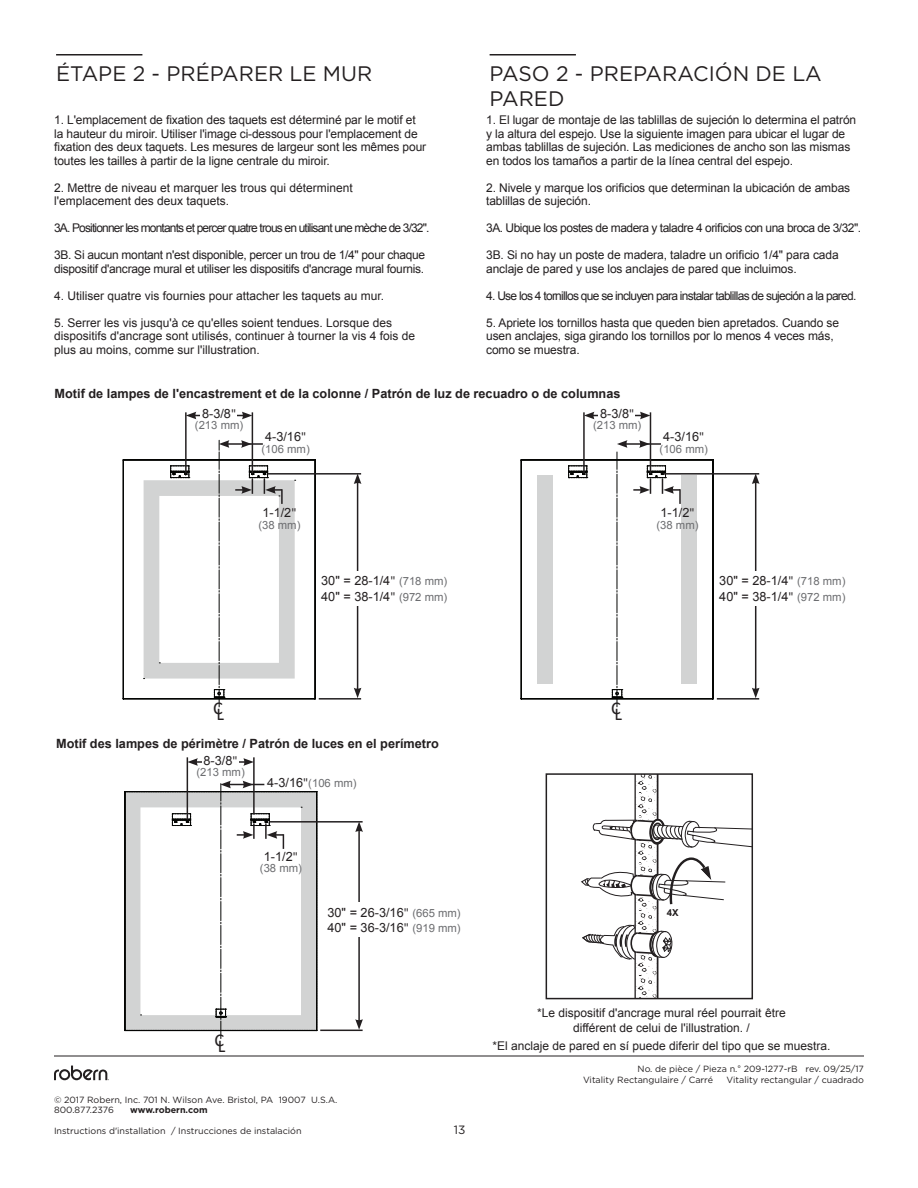
<style>
.page{position:relative;width:918px;height:1188px;background:#fff}
.page>*{position:absolute;margin:0;border:0;box-sizing:border-box;transform-origin:0 0}
.t1{font:21px/25.2px "Gotham";color:#231f20}
.t2{font:18px "Calibri";color:#231f20}
.t3{font:12.75px/15.3px "Arial";color:#231f20}
.t4{font:700 12.75px "Arial";color:#231f20}
.t5{font:12px/13.5px "Arial";letter-spacing:-.01em;color:#231f20}
.t6{font:12px "Arial";letter-spacing:-.07em;color:#231f20}
.t7{font:12px "Arial";letter-spacing:-.06em;color:#231f20}
.t8{font:12px "Arial";letter-spacing:-.04em;color:#231f20}
.t9{font:12px "Gotham";color:#231f20}
.t10{font:11.25px "Arial";color:#6c6d70}
.t11{font:700 9.6px "Arial";color:#231f20}
.t12{font:9px/10.5px "Gotham";color:#231f20}
.t13{font:700 9px "Gotham";color:#231f20}
.s1{font-family:"Calibri"}
.s2{font-size:11.25px;color:#6c6d70}
.s3{font-size:12.75px;color:#231f20}
.s4{font-family:"Calibri";font-size:12.75px;color:#231f20}
.s5{font-family:"Arial"}
</style>
<div class="page">
<svg style="left:54px;top:1066px;width:55px;height:15px"></svg>
<hr style="left:54px;top:1056px;width:810px;height:1px;background:#231f20">
<hr style="left:123px;top:699px;width:192px;height:1px;background:#040503">
<hr style="left:123px;top:460px;width:192px;height:1px;background:#040503">
<hr style="left:315px;top:460px;width:1px;height:239px;background:#040503">
<hr style="left:123px;top:698px;width:192px;height:1px;background:#040503">
<hr style="left:123px;top:460px;width:1px;height:239px;background:#040503">
<div style="left:537px;top:476px;width:16px;height:208px;background:#d2d3d3"></div>
<div style="left:682px;top:476px;width:15px;height:208px;background:#d2d3d3"></div>
<hr style="left:521px;top:699px;width:192px;height:1px;background:#040503">
<hr style="left:521px;top:698px;width:192px;height:1px;background:#040503">
<hr style="left:713px;top:460px;width:1px;height:239px;background:#040503">
<hr style="left:521px;top:460px;width:192px;height:1px;background:#040503">
<hr style="left:521px;top:460px;width:1px;height:239px;background:#040503">
<svg style="left:568px;top:466px;width:20px;height:12px"></svg>
<hr style="left:185px;top:412px;width:2px;height:62px;background:#231f20">
<hr style="left:187px;top:757px;width:1px;height:63px;background:#231f20">
<hr style="left:583px;top:412px;width:2px;height:62px;background:#231f20">
<hr style="left:252px;top:412px;width:1px;height:62px;background:#231f20">
<hr style="left:253px;top:757px;width:2px;height:57px;background:#231f20">
<hr style="left:650px;top:412px;width:1px;height:62px;background:#231f20">
<hr style="left:194px;top:415px;width:50px;height:1px;background:#231f20">
<svg style="left:186px;top:412px;width:10px;height:7px"></svg>
<svg style="left:242px;top:412px;width:10px;height:7px"></svg>
<hr style="left:196px;top:761px;width:50px;height:2px;background:#231f20">
<svg style="left:188px;top:758px;width:10px;height:8px"></svg>
<svg style="left:243px;top:758px;width:11px;height:8px"></svg>
<hr style="left:592px;top:415px;width:50px;height:1px;background:#231f20">
<svg style="left:584px;top:412px;width:10px;height:7px"></svg>
<svg style="left:640px;top:412px;width:10px;height:7px"></svg>
<div style="left:200px;top:402px;width:37px;height:19px;background:#fff"></div>
<div style="left:202px;top:749px;width:36px;height:18px;background:#fff"></div>
<div style="left:598px;top:402px;width:37px;height:19px;background:#fff"></div>
<svg style="left:144px;top:440px;width:152px;height:267px"></svg>
<svg style="left:125px;top:781px;width:193px;height:258px"></svg>
<svg style="left:612px;top:440px;width:69px;height:267px"></svg>
<hr style="left:268px;top:473px;width:93px;height:2px;background:#231f20">
<hr style="left:269px;top:821px;width:94px;height:2px;background:#231f20">
<hr style="left:663px;top:473px;width:96px;height:2px;background:#231f20">
<hr style="left:319px;top:698px;width:42px;height:2px;background:#231f20">
<hr style="left:320px;top:1030px;width:43px;height:1px;background:#231f20">
<hr style="left:717px;top:698px;width:42px;height:2px;background:#231f20">
<hr style="left:357px;top:482px;width:1px;height:208px;background:#231f20">
<svg style="left:354px;top:688px;width:7px;height:10px"></svg>
<svg style="left:354px;top:474px;width:7px;height:10px"></svg>
<hr style="left:358px;top:830px;width:2px;height:192px;background:#231f20">
<svg style="left:355px;top:1019px;width:8px;height:11px"></svg>
<svg style="left:355px;top:822px;width:8px;height:10px"></svg>
<hr style="left:755px;top:482px;width:1px;height:208px;background:#231f20">
<svg style="left:752px;top:688px;width:8px;height:10px"></svg>
<svg style="left:752px;top:474px;width:8px;height:10px"></svg>
<div style="left:319px;top:571px;width:131px;height:34px;background:#fff"></div>
<div style="left:320px;top:903px;width:148px;height:34px;background:#fff"></div>
<div style="left:717px;top:571px;width:131px;height:34px;background:#fff"></div>
<svg style="left:580px;top:776px;width:172px;height:224px"></svg>
<div style="left:546px;top:773px;width:207px;height:226px;border:2px solid #231f20"></div>
<hr style="left:56px;top:54px;width:86px;height:2px;background:#231f20">
<hr style="left:490px;top:54px;width:86px;height:2px;background:#231f20">
<h1 class="t1" style="left:56px;top:60px;width:318px">ÉTAPE 2 - PRÉPARER LE MUR</h1>
<h1 class="t1" style="left:490px;top:60px;width:334px">PASO 2 - PREPARACIÓN DE LA<br>PARED</h1>
<p class="t5" style="left:54px;top:113px;width:374px">1. L'emplacement de fixation des taquets est déterminé par le motif et la hauteur du miroir. Utiliser l'image ci-dessous pour l'emplacement de fixation des deux taquets. Les mesures de largeur sont les mêmes pour toutes les tailles à partir de la ligne centrale du miroir.</p>
<p class="t5" style="left:54px;top:181px;width:300px">2. Mettre de niveau et marquer les trous qui déterminent l'emplacement des deux taquets.</p>
<p class="t6" style="left:54px;top:220px;width:377px">3A. Positionner les montants et percer quatre trous en utilisant une mèche de 3/32".</p>
<p class="t5" style="left:54px;top:248px;width:373px">3B. Si aucun montant n'est disponible, percer un trou de 1/4" pour chaque dispositif d'ancrage mural et utiliser les dispositifs d'ancrage mural fournis.</p>
<p class="t5" style="left:54px;top:289px;width:332px">4. Utiliser quatre vis fournies pour attacher les taquets au mur.</p>
<p class="t5" style="left:54px;top:316px;width:363px">5. Serrer les vis jusqu'à ce qu'elles soient tendues. Lorsque des dispositifs d'ancrage sont utilisés, continuer à tourner la vis 4 fois de plus au moins, comme sur l'illustration.</p>
<p class="t5" style="left:486px;top:113px;width:372px">1. El lugar de montaje de las tablillas de sujeción lo determina el patrón y la altura del espejo. Use la siguiente imagen para ubicar el lugar de ambas tablillas de sujeción. Las mediciones de ancho son las mismas en todos los tamaños a partir de la línea central del espejo.</p>
<p class="t5" style="left:486px;top:181px;width:366px">2. Nivele y marque los orificios que determinan la ubicación de ambas tablillas de sujeción.</p>
<p class="t8" style="left:486px;top:220px;width:377px">3A. Ubique los postes de madera y taladre 4 orificios con una broca de 3/32".</p>
<p class="t5" style="left:486px;top:248px;width:354px">3B. Si no hay un poste de madera, taladre un orificio 1/4" para cada anclaje de pared y use los anclajes de pared que incluimos.</p>
<p class="t7" style="left:486px;top:288px;width:372px">4. Use los 4 tornillos que se incluyen para instalar tablillas de sujeción a la pared.</p>
<p class="t5" style="left:486px;top:316px;width:354px">5. Apriete los tornillos hasta que queden bien apretados. Cuando se usen anclajes, siga girando los tornillos por lo menos 4 veces más, como se muestra.</p>
<p class="t4" style="left:55px;top:385px;width:567px">Motif de lampes de l'encastrement et de la colonne / Patrón de luz de recuadro o de columnas</p>
<p class="t3" style="left:202px;top:406px;width:36px">8-3/8<span class="s1">"</span></p>
<p class="t10" style="left:195px;top:418px;width:50px">(213 mm)</p>
<p class="t3" style="left:265px;top:429px;width:43px">4-3/16<span class="s1">"</span></p>
<p class="t10" style="left:261px;top:441px;width:50px">(106 mm)</p>
<p class="t3" style="left:262px;top:505px;width:36px">1-1/2<span class="s1">"</span></p>
<p class="t10" style="left:258px;top:517px;width:44px">(38 mm)</p>
<p class="t3" style="left:321px;top:573px;width:128px">30" = 28-1/4<span class="s1">"</span> <span class="s2">(718 mm)<br></span>40" = 38-1/4<span class="s1">"</span> <span class="s2">(972 mm)</span></p>
<p class="t3" style="left:600px;top:406px;width:36px">8-3/8<span class="s1">"</span></p>
<p class="t10" style="left:593px;top:418px;width:50px">(213 mm)</p>
<p class="t3" style="left:663px;top:429px;width:43px">4-3/16<span class="s1">"</span></p>
<p class="t10" style="left:660px;top:441px;width:50px">(106 mm)</p>
<p class="t3" style="left:661px;top:505px;width:36px">1-1/2<span class="s1">"</span></p>
<p class="t10" style="left:657px;top:517px;width:44px">(38 mm)</p>
<p class="t3" style="left:719px;top:573px;width:128px">30" = 28-1/4<span class="s1">"</span> <span class="s2">(718 mm)<br></span>40" = 38-1/4<span class="s1">"</span> <span class="s2">(972 mm)</span></p>
<h2 class="t2" style="left:213px;top:697px;width:11px">C</h2>
<h2 class="t2" style="left:216px;top:703px;width:9px">L</h2>
<p class="t4" style="left:56px;top:735px;width:384px">Motif des lampes de périmètre / Patrón de luces en el perímetro</p>
<p class="t3" style="left:204px;top:753px;width:36px">8-3/8<span class="s1">"</span></p>
<p class="t10" style="left:196px;top:765px;width:50px">(213 mm)</p>
<p class="t10" style="left:267px;top:776px;width:91px"><span class="s3">4-3/16</span><span class="s4">"</span>(106 mm)</p>
<p class="t3" style="left:264px;top:849px;width:36px">1-1/2<span class="s1">"</span></p>
<p class="t10" style="left:260px;top:861px;width:44px">(38 mm)</p>
<p class="t3" style="left:328px;top:905px;width:135px">30" = 26-3/16<span class="s1">"</span> <span class="s2">(665 mm)<br></span>40" = 36-3/16<span class="s1">"</span> <span class="s2">(919 mm)</span></p>
<h2 class="t2" style="left:611px;top:697px;width:11px">C</h2>
<h2 class="t2" style="left:614px;top:703px;width:9px">L</h2>
<p class="t11" style="left:667px;top:906px;width:13px">4X</p>
<h2 class="t2" style="left:215px;top:1029px;width:11px">C</h2>
<h2 class="t2" style="left:218px;top:1034px;width:9px">L</h2>
<p class="t12" style="left:54px;top:1094px;width:285px">© 2017 Robern, Inc. 701 N. Wilson Ave. Bristol, PA 19007 U.S.A.<br>800.877.2376</p>
<p class="t13" style="left:130px;top:1104px;width:79px">www.robern.com</p>
<p class="t12" style="left:54px;top:1126px;width:249px">Instructions d'installation / Instrucciones de instalación</p>
<p class="t9" style="left:454px;top:1122px;width:13px">13</p>
<p class="t5" style="left:537px;top:1006px;width:250px;line-height:14.4px;text-align:center">*Le dispositif d'ancrage mural réel pourrait être différent de celui de l'illustration. /</p>
<p class="t5" style="left:492px;top:1039px;width:340px">*El anclaje de pared en sí puede diferir del tipo que se muestra.</p>
<p class="t12" style="left:583px;top:1064px;width:282px;text-indent:54px">No. de pièce / Pieza n.<span class="s5">°</span> 209-1277-rB rev. 09/25/17<br>Vitality Rectangulaire / Carré</p>
<p class="t12" style="left:727px;top:1074px;width:139px">Vitality rectangular / cuadrado</p>
</div>
